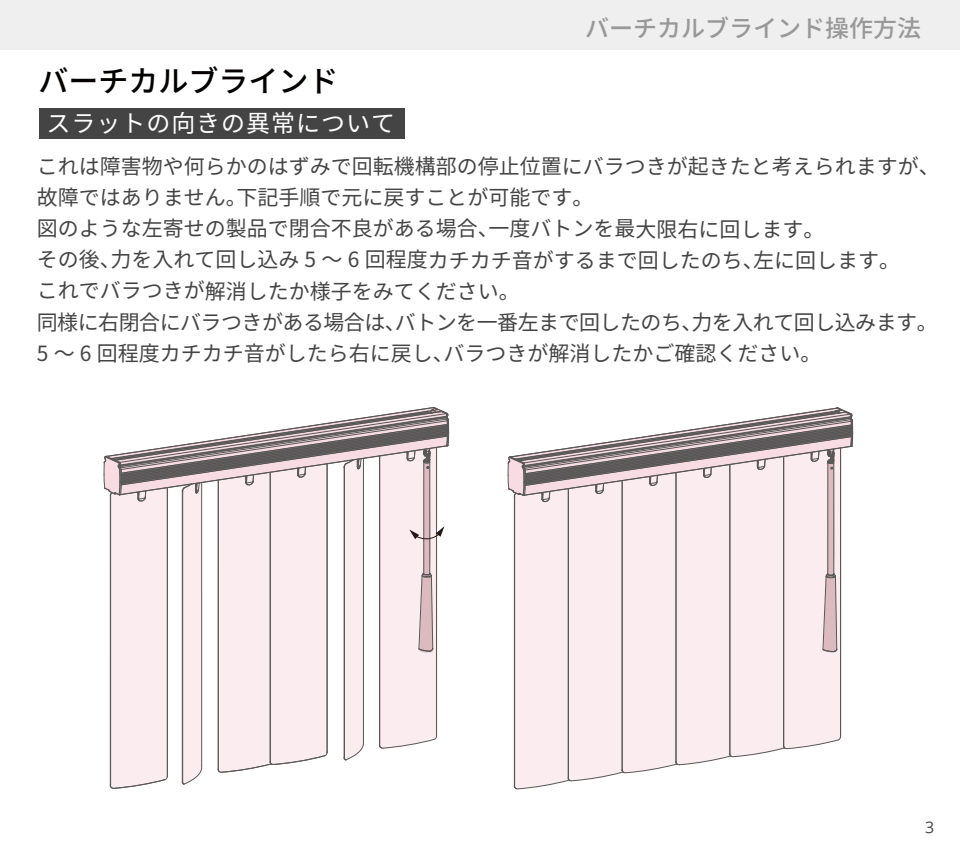
<style>
.page{position:relative;width:960px;height:850px;background:#fff}
.page>*{position:absolute;margin:0;border:0;box-sizing:border-box;transform-origin:0 0}
.t1{font:500 30px "Noto Sans CJ Kjp";color:#040000}
.t2{font:500 24px "Noto Sans CJ Kjp";color:#999898}
.t3{font:24px "Noto Sans CJ Kjp";letter-spacing:.04em;color:#fff}
.t4{font:21px/31.2px "Noto Sans CJ Kjp";color:#454444}
.t5{font:16px "Open Sans";color:#444}
.s1{color:#999899}
</style>
<div class="page">
<div style="left:0;top:0;width:960px;height:50px;background:#efefef"></div>
<div style="left:39px;top:108px;width:366px;height:31px;background:#454444"></div>
<svg style="left:507px;top:407px;width:347px;height:383px"></svg>
<svg style="left:103px;top:406px;width:347px;height:383px"></svg>
<h1 class="t1" style="left:39px;top:64px;width:301px">バーチカルブラインド</h1>
<p class="t3" style="left:47px;top:110px;width:350px">スラットの向きの異常について</p>
<p class="t2" style="left:585px;top:15px;width:337px">バーチカルブラインド<span class="s1">操作方法</span></p>
<p class="t4" style="left:37px;top:151px;width:905px">これは障害物や何らかのはずみで回転機構部の停止位置にバラつきが起きたと考えられますが、故障ではありません。下記手順で元に戻すことが可能です。<br>図のような左寄せの製品で閉合不良がある場合、一度バトンを最大限右に回します。<br>その後、力を入れて回し込み 5 ～ 6 回程度カチカチ音がするまで回したのち、左に回します。<br>これでバラつきが解消したか様子をみてください。<br>同様に右閉合にバラつきがある場合は、バトンを一番左まで回したのち、力を入れて回し込みます。5 ～ 6 回程度カチカチ音がしたら右に戻し、バラつきが解消したかご確認ください。</p>
<p class="t5" style="left:925px;top:816px;width:11px">3</p>
</div>
